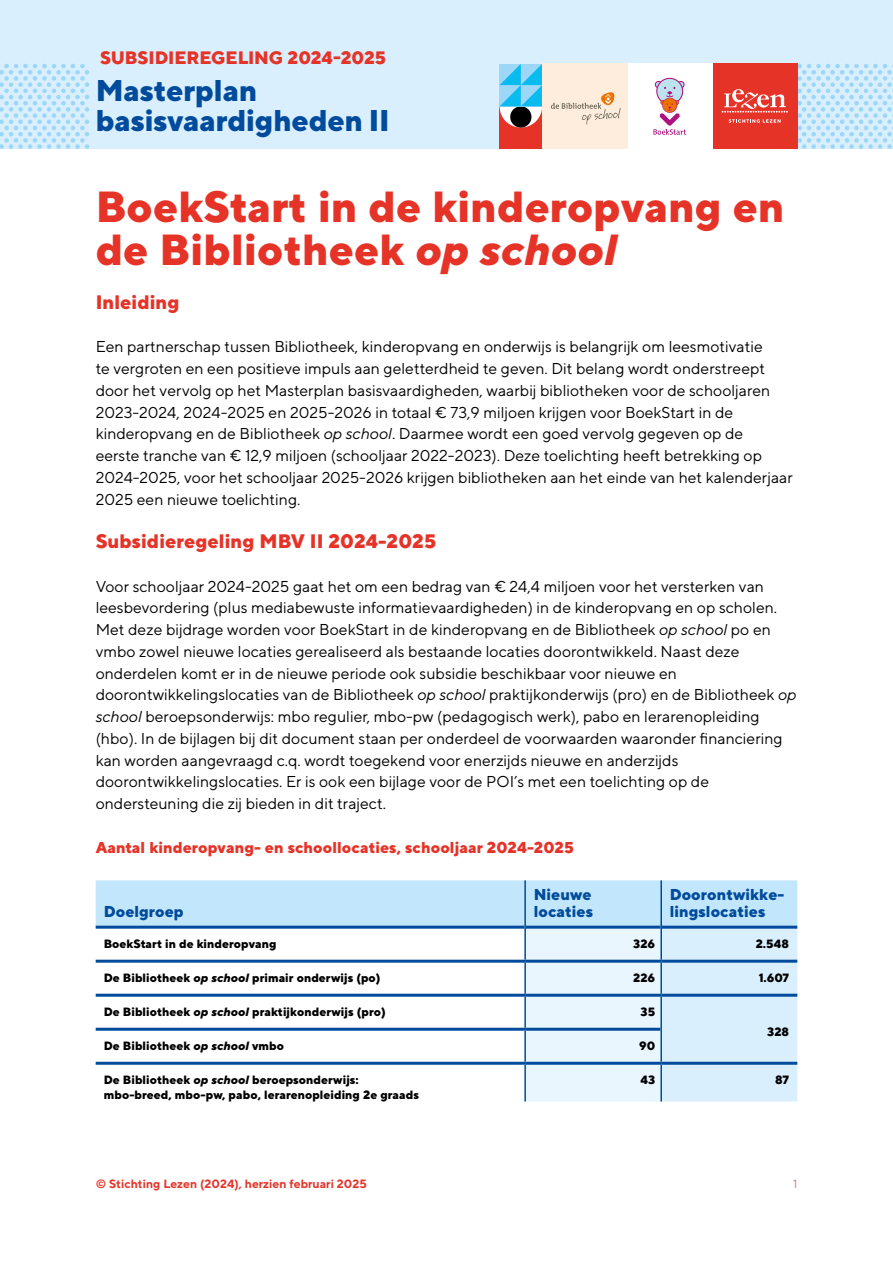
<style>
.page{position:relative;width:893px;height:1263px;background:#fff}
.page>*{position:absolute;margin:0;border:0;box-sizing:border-box;transform-origin:0 0}
.Kop{font:800 43.5px/43.5px "TT Norms";color:#e63328}
.Kopje_A{font:800 30px/30px "TT Norms";letter-spacing:-.005em;color:#004b9c}
._1_heading{font:800 19.5px "TT Norms";color:#e63328}
.Labelkopje{font:800 18px "TT Norms";letter-spacing:-.005em;color:#e63328}
.Body{font:15.75px/21.8px "TT Norms";color:#000}
._2_Heading{font:800 15.75px "TT Norms";color:#e63328}
.Tabel_extrabold_GROOT{font:800 15.75px/16.5px "TT Norms";color:#004b9c}
.Tabel_medium{font:800 12px/15px "TT Norms";color:#000}
.Bron{font:700 12px "TT Norms";color:#e63328}
.t1{font:300 12px "TT Norms";color:#e63328}
.s1{font-style:italic}
</style>
<div class="page">
<div style="left:0;top:0;width:893px;height:149px;background:#daeffd"></div>
<svg style="left:0;top:64px;width:89px;height:85px"></svg>
<svg style="left:797px;top:64px;width:96px;height:85px"></svg>
<div style="left:712px;top:64px;width:85px;height:85px;background:#e63328"></div>
<svg style="left:722px;top:89px;width:66px;height:24px"></svg>
<svg style="left:729px;top:119px;width:52px;height:4px"></svg>
<svg style="left:96px;top:880px;width:701px;height:221px"></svg>
<hr style="left:96px;top:926px;width:428px;height:3px;background:#004b9c">
<hr style="left:526px;top:926px;width:134px;height:3px;background:#004b9c">
<hr style="left:662px;top:926px;width:135px;height:3px;background:#004b9c">
<hr style="left:524px;top:880px;width:2px;height:47px;background:#004b9c">
<hr style="left:660px;top:880px;width:2px;height:47px;background:#004b9c">
<hr style="left:524px;top:927px;width:2px;height:33px;background:#004b9c">
<hr style="left:660px;top:927px;width:2px;height:33px;background:#004b9c">
<hr style="left:524px;top:963px;width:2px;height:31px;background:#004b9c">
<hr style="left:660px;top:963px;width:2px;height:31px;background:#004b9c">
<hr style="left:524px;top:997px;width:2px;height:31px;background:#004b9c">
<hr style="left:660px;top:997px;width:2px;height:32px;background:#004b9c">
<hr style="left:524px;top:1031px;width:2px;height:31px;background:#004b9c">
<hr style="left:660px;top:1029px;width:2px;height:33px;background:#004b9c">
<hr style="left:524px;top:1065px;width:2px;height:36px;background:#004b9c">
<hr style="left:660px;top:1065px;width:2px;height:36px;background:#004b9c">
<hr style="left:96px;top:960px;width:429px;height:3px;background:#004b9c">
<hr style="left:525px;top:960px;width:136px;height:3px;background:#004b9c">
<hr style="left:661px;top:960px;width:136px;height:3px;background:#004b9c">
<hr style="left:96px;top:994px;width:429px;height:3px;background:#004b9c">
<hr style="left:525px;top:994px;width:136px;height:3px;background:#004b9c">
<hr style="left:661px;top:994px;width:136px;height:3px;background:#004b9c">
<hr style="left:96px;top:1028px;width:429px;height:3px;background:#004b9c">
<hr style="left:525px;top:1028px;width:135px;height:3px;background:#004b9c">
<hr style="left:96px;top:1062px;width:429px;height:3px;background:#004b9c">
<hr style="left:525px;top:1062px;width:136px;height:3px;background:#004b9c">
<hr style="left:661px;top:1062px;width:136px;height:3px;background:#004b9c">
<div style="left:500px;top:106px;width:42px;height:43px;background:#e63328"></div>
<svg style="left:500px;top:64px;width:42px;height:64px;background:#68aac5"></svg>
<div style="left:627px;top:64px;width:85px;height:85px;background:#fff"></div>
<svg style="left:653px;top:78px;width:33px;height:57px"></svg>
<div style="left:542px;top:64px;width:85px;height:85px;background:#feecdc"></div>
<svg style="left:551px;top:92px;width:70px;height:32px"></svg>
<p class="Labelkopje" style="left:100px;top:46px;width:288px">SUBSIDIEREGELING 2024-2025</p>
<p class="Kopje_A" style="left:96px;top:75px;width:295px">Masterplan basisvaardigheden II</p>
<p class="Kop" style="left:96px;top:184px;width:690px">BoekStart in de kinderopvang en de Bibliotheek <span class="s1">op school</span></p>
<p class="_1_heading" style="left:96px;top:289px;width:85px">Inleiding</p>
<p class="Body" style="left:96px;top:336px;width:699px">Een partnerschap tussen Bibliotheek, kinderopvang en onderwijs is belangrijk om leesmotivatie<br>te vergroten en een positieve impuls aan geletterdheid te geven. Dit belang wordt onderstreept door het vervolg op het Masterplan basisvaardigheden, waarbij bibliotheken voor de schooljaren 2023-2024, 2024-2025 en 2025-2026 in totaal € 73,9 miljoen krijgen voor BoekStart in de kinderopvang en de Bibliotheek <span class="s1">op school</span>. Daarmee wordt een goed vervolg gegeven op de<br>eerste tranche van € 12,9 miljoen (schooljaar 2022-2023). Deze toelichting heeft betrekking op 2024-2025, voor het schooljaar 2025-2026 krijgen bibliotheken aan het einde van het kalenderjaar 2025 een nieuwe toelichting.</p>
<p class="_1_heading" style="left:96px;top:529px;width:342px">Subsidieregeling MBV II 2024-2025</p>
<p class="Body" style="left:96px;top:575px;width:702px">Voor schooljaar 2024-2025 gaat het om een bedrag van € 24,4 miljoen voor het versterken van leesbevordering (plus mediabewuste informatievaardigheden) in de kinderopvang en op scholen.<br>Met deze bijdrage worden voor BoekStart in de kinderopvang en de Bibliotheek <span class="s1">op school</span> po en vmbo zowel nieuwe locaties gerealiseerd als bestaande locaties doorontwikkeld. Naast deze onderdelen komt er in de nieuwe periode ook subsidie beschikbaar voor nieuwe en doorontwikkelingslocaties van de Bibliotheek <span class="s1">op school</span> praktijkonderwijs (pro) en de Bibliotheek <span class="s1">op school</span> beroepsonderwijs: mbo regulier, mbo-pw (pedagogisch werk), pabo en lerarenopleiding (hbo). In de bijlagen bij dit document staan per onderdeel de voorwaarden waaronder financiering kan worden aangevraagd c.q. wordt toegekend voor enerzijds nieuwe en anderzijds doorontwikkelingslocaties. Er is ook een bijlage voor de POI’s met een toelichting op de ondersteuning die zij bieden in dit traject.</p>
<p class="_2_Heading" style="left:96px;top:837px;width:480px">Aantal kinderopvang- en schoollocaties, schooljaar 2024-2025</p>
<p class="Tabel_extrabold_GROOT" style="left:104px;top:902px;width:82px">Doelgroep</p>
<p class="Tabel_extrabold_GROOT" style="left:534px;top:886px;width:59px">Nieuwe</p>
<p class="Tabel_extrabold_GROOT" style="left:534px;top:902px;width:61px">locaties</p>
<p class="Tabel_extrabold_GROOT" style="left:670px;top:886px;width:116px">Doorontwikke&shy;lingslocaties</p>
<p class="Tabel_medium" style="left:104px;top:936px;width:174px">BoekStart in de kinderopvang</p>
<p class="Tabel_medium" style="left:633px;top:936px;width:23px">326</p>
<p class="Tabel_medium" style="left:756px;top:936px;width:35px">2.548</p>
<p class="Tabel_medium" style="left:104px;top:970px;width:278px">De Bibliotheek <span class="s1">op school</span> primair onderwijs (po)</p>
<p class="Tabel_medium" style="left:633px;top:970px;width:24px">226</p>
<p class="Tabel_medium" style="left:759px;top:970px;width:32px">1.607</p>
<p class="Tabel_medium" style="left:104px;top:1004px;width:283px">De Bibliotheek <span class="s1">op school</span> praktijkonderwijs (pro)</p>
<p class="Tabel_medium" style="left:641px;top:1004px;width:16px">35</p>
<p class="Tabel_medium" style="left:767px;top:1023px;width:23px">328</p>
<p class="Tabel_medium" style="left:104px;top:1038px;width:182px">De Bibliotheek <span class="s1">op school</span> vmbo</p>
<p class="Tabel_medium" style="left:639px;top:1038px;width:18px">90</p>
<p class="Tabel_medium" style="left:104px;top:1072px;width:317px">De Bibliotheek <span class="s1">op school</span> beroepsonderwijs: mbo-breed, mbo-pw, pabo, lerarenopleiding 2e graads</p>
<p class="Tabel_medium" style="left:641px;top:1072px;width:16px">43</p>
<p class="Tabel_medium" style="left:775px;top:1072px;width:15px">87</p>
<p class="Bron" style="left:96px;top:1176px;width:273px">© Stichting Lezen (2024), herzien februari 2025</p>
<p class="t1" style="left:793px;top:1176px;width:6px">1</p>
</div>
